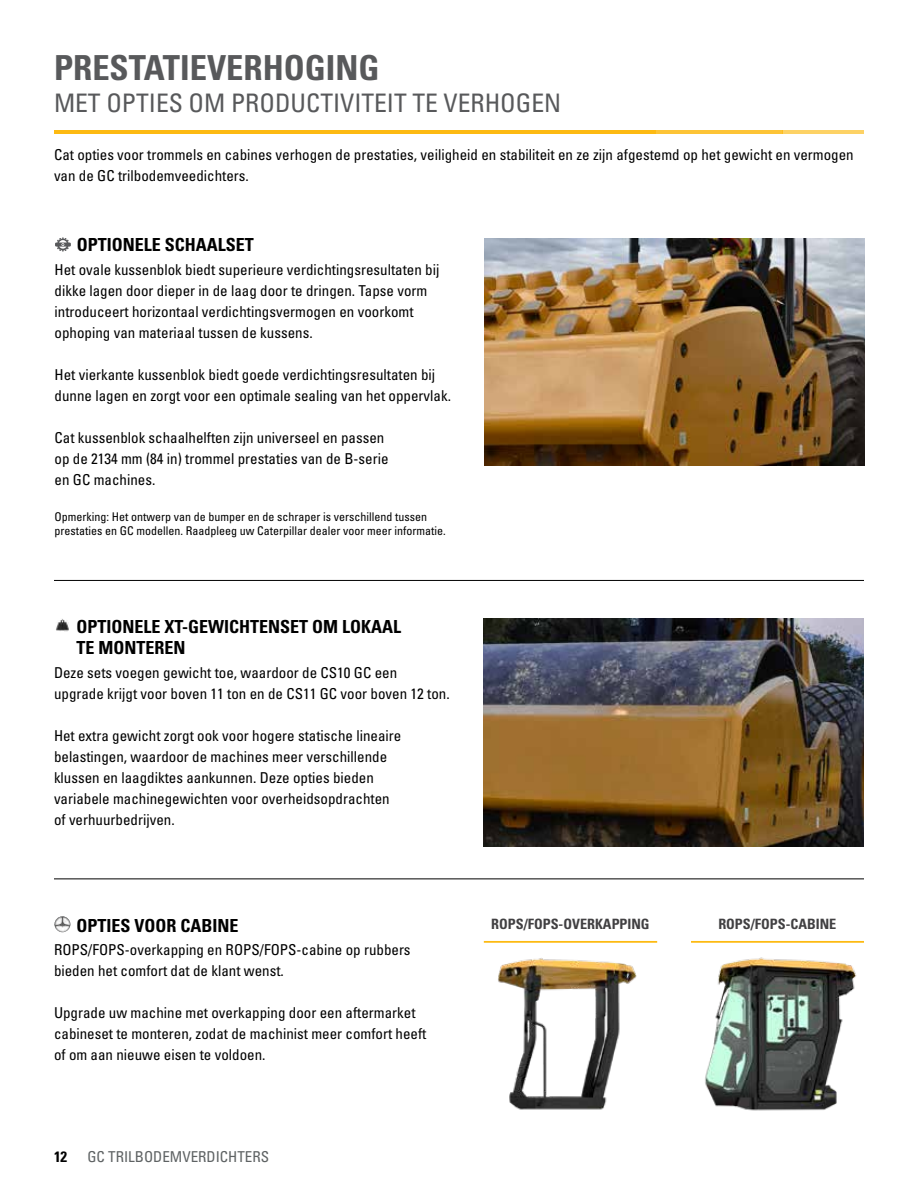
<style>
.page{position:relative;width:918px;height:1188px;background:#fff}
.page>*{position:absolute;margin:0;border:0;box-sizing:border-box;transform-origin:0 0}
.Headline_medium_gray{font:700 condensed 34.5px "Univers LT Std";color:#58595b}
.Headline_small_gray{font:condensed 25.5px "Univers LT Std";color:#58595b}
.Headline_small_black{font:700 condensed 18px/21.6px "Univers LT Std";color:#000}
.Body_copy{font:condensed 15px/21px "Univers LT Std";color:#000}
.t1{font:condensed 15px "Univers LT Std";color:#5e6263}
.t2{font:700 condensed 15px "Univers LT Std";color:#000}
.t3{font:700 condensed 14.25px "Univers LT Std";color:#414042}
.Body_copy-2{font:condensed 12px/14.4px "Univers LT Std";color:#000}
</style>
<div class="page">
<img style="left:484px;top:619px;width:380px;height:228px">
<hr style="left:54px;top:130px;width:601px;height:3px;background:#fdba12">
<hr style="left:654px;top:130px;width:128px;height:3px;background:#fdba12">
<hr style="left:782px;top:130px;width:82px;height:3px;background:#fdba12">
<hr style="left:54px;top:580px;width:810px;height:1px;background:#000">
<hr style="left:54px;top:879px;width:810px;height:1px;background:#000">
<img style="left:498px;top:958px;width:139px;height:152px">
<img style="left:705px;top:957px;width:152px;height:154px">
<hr style="left:484px;top:941px;width:173px;height:2px;background:#fdba12">
<hr style="left:691px;top:941px;width:173px;height:2px;background:#fdba12">
<img style="left:55px;top:916px;width:15px;height:16px;border-radius:8px">
<img style="left:56px;top:619px;width:13px;height:13px">
<img style="left:484px;top:239px;width:381px;height:226px">
<svg style="left:55px;top:237px;width:16px;height:15px"></svg>
<p class="Headline_medium_gray" style="left:54px;top:46px;width:327px">PRESTATIEVERHOGING</p>
<p class="Headline_small_gray" style="left:54px;top:86px;width:509px">MET OPTIES OM PRODUCTIVITEIT TE VERHOGEN</p>
<p class="Body_copy" style="left:54px;top:143px;width:801px">Cat opties voor trommels en cabines verhogen de prestaties, veiligheid en stabiliteit en ze zijn afgestemd op het gewicht en vermogen van de GC trilbodemveedichters.</p>
<p class="Headline_small_black" style="left:77px;top:234px;width:179px">OPTIONELE SCHAALSET</p>
<p class="Body_copy" style="left:55px;top:259px;width:386px">Het ovale kussenblok biedt superieure verdichtingsresultaten bij dikke lagen door dieper in de laag door te dringen. Tapse vorm introduceert horizontaal verdichtingsvermogen en voorkomt ophoping van materiaal tussen de kussens.</p>
<p class="Body_copy" style="left:55px;top:364px;width:398px">Het vierkante kussenblok biedt goede verdichtingsresultaten bij dunne lagen en zorgt voor een optimale sealing van het oppervlak.</p>
<p class="Body_copy" style="left:55px;top:427px;width:336px">Cat kussenblok schaalhelften zijn universeel en passen op de 2134 mm (84 in) trommel prestaties van de B-serie en GC machines.</p>
<p class="Body_copy-2" style="left:55px;top:509px;width:393px">Opmerking: Het ontwerp van de bumper en de schraper is verschillend tussen prestaties en GC modellen. Raadpleeg uw Caterpillar dealer voor meer informatie.</p>
<p class="Headline_small_black" style="left:76px;top:615px;width:326px">OPTIONELE XT-GEWICHTENSET OM LOKAAL<br>TE MONTEREN</p>
<p class="Body_copy" style="left:54px;top:662px;width:397px">Deze sets voegen gewicht toe, waardoor de CS10 GC een upgrade krijgt voor boven 11 ton en de CS11 GC voor boven 12 ton.</p>
<p class="Body_copy" style="left:54px;top:725px;width:349px">Het extra gewicht zorgt ook voor hogere statische lineaire belastingen, waardoor de machines meer verschillende klussen en laagdiktes aankunnen. Deze opties bieden variabele machinegewichten voor overheidsopdrachten of verhuurbedrijven.</p>
<p class="Headline_small_black" style="left:76px;top:914px;width:164px">OPTIES VOOR CABINE</p>
<p class="t3" style="left:491px;top:915px;width:160px">ROPS/FOPS-OVERKAPPING</p>
<p class="t3" style="left:718px;top:915px;width:119px">ROPS/FOPS-CABINE</p>
<p class="Body_copy" style="left:54px;top:938px;width:358px">ROPS/FOPS-overkapping en ROPS/FOPS-cabine op rubbers bieden het comfort dat de klant wenst.</p>
<p class="Body_copy" style="left:54px;top:1001px;width:374px">Upgrade uw machine met overkapping door een aftermarket cabineset te monteren, zodat de machinist meer comfort heeft of om aan nieuwe eisen te voldoen.</p>
<p class="t2" style="left:54px;top:1147px;width:15px">12</p>
<p class="t1" style="left:87px;top:1147px;width:183px">GC TRILBODEMVERDICHTERS</p>
</div>
